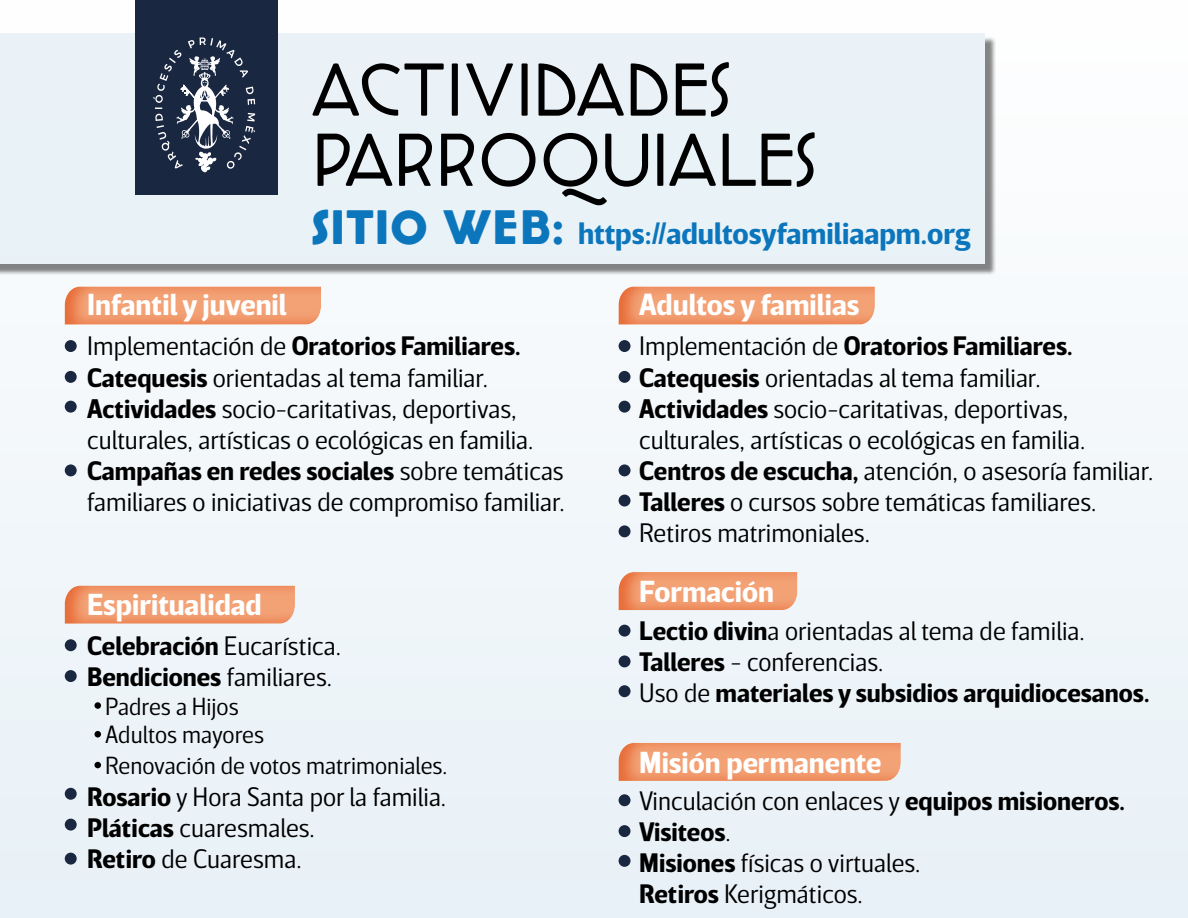
<style>
.page{position:relative;width:1188px;height:918px;background:#f1f6fa}
.page>*{position:absolute;margin:0;border:0;box-sizing:border-box;transform-origin:0 0}
.t1{font:70.35px/70.2px "Cocotte Alternate";color:#000}
.t2{font:700 30px "Breve Sans Title";color:#0c76bc}
.t3{font:700 29.4px "Breve Sans Title";color:#fff}
.t4{font:300 25.95px/31px "Breve Sans Title";color:#000}
.t5{font:700 25.95px/31px "Breve Sans Title";color:#000}
.t6{font:300 24px/28.8px "Breve Sans Title";color:#000}
.s1{font-family:"Cocotte Alternate";font-weight:800;font-size:45px}
.s2{font-weight:700}
.s3{font-weight:300}
</style>
<div class="page">
<div style="left:50px;top:275px;width:284px;height:50px;background:#ea640a;opacity:.56"></div>
<div style="left:50px;top:575px;width:258px;height:49px;background:#ea640a;opacity:.56"></div>
<div style="left:604px;top:275px;width:284px;height:50px;background:#ea640a;opacity:.56"></div>
<div style="left:65px;top:340px;width:12px;height:12px;background:#1a2741;border-radius:50%"></div>
<div style="left:65px;top:639px;width:12px;height:12px;background:#1a2741;border-radius:50%"></div>
<div style="left:619px;top:340px;width:12px;height:12px;background:#1a2741;border-radius:50%"></div>
<div style="left:65px;top:401px;width:12px;height:12px;background:#1a2741;border-radius:50%"></div>
<div style="left:65px;top:819px;width:12px;height:12px;background:#1a2741;border-radius:50%"></div>
<div style="left:65px;top:853px;width:12px;height:12px;background:#1a2741;border-radius:50%"></div>
<div style="left:619px;top:401px;width:12px;height:12px;background:#1a2741;border-radius:50%"></div>
<div style="left:65px;top:371px;width:12px;height:12px;background:#1a2741;border-radius:50%"></div>
<div style="left:65px;top:670px;width:12px;height:12px;background:#1a2741;border-radius:50%"></div>
<div style="left:94px;top:702px;width:7px;height:7px;background:#000;border-radius:50%"></div>
<div style="left:94px;top:731px;width:7px;height:7px;background:#000;border-radius:50%"></div>
<div style="left:94px;top:762px;width:7px;height:6px;background:#000;border-radius:50%"></div>
<div style="left:619px;top:371px;width:12px;height:12px;background:#1a2741;border-radius:50%"></div>
<div style="left:65px;top:464px;width:12px;height:12px;background:#1a2741;border-radius:50%"></div>
<div style="left:65px;top:788px;width:12px;height:12px;background:#1a2741;border-radius:50%"></div>
<div style="left:619px;top:464px;width:12px;height:12px;background:#1a2741;border-radius:50%"></div>
<div style="left:619px;top:495px;width:12px;height:12px;background:#1a2741;border-radius:50%"></div>
<div style="left:619px;top:525px;width:12px;height:12px;background:#1a2741;border-radius:50%"></div>
<div style="left:604px;top:561px;width:205px;height:49px;background:#ea640a;opacity:.56"></div>
<div style="left:604px;top:732px;width:309px;height:49px;background:#ea640a;opacity:.56"></div>
<div style="left:619px;top:625px;width:12px;height:12px;background:#1a2741;border-radius:50%"></div>
<div style="left:619px;top:794px;width:12px;height:12px;background:#1a2741;border-radius:50%"></div>
<div style="left:619px;top:685px;width:12px;height:12px;background:#1a2741;border-radius:50%"></div>
<div style="left:619px;top:855px;width:12px;height:12px;background:#1a2741;border-radius:50%"></div>
<div style="left:619px;top:655px;width:12px;height:12px;background:#1a2741;border-radius:50%"></div>
<div style="left:619px;top:825px;width:12px;height:12px;background:#1a2741;border-radius:50%"></div>
<div style="left:0;top:36px;width:996px;height:239px;background:#000;opacity:.54"></div>
<div style="left:0;top:33px;width:985px;height:231px;background:#e8f1f7"></div>
<div style="left:135px;top:0;width:143px;height:195px;background:#1a2741"></div>
<svg style="left:153px;top:37px;width:102px;height:136px"></svg>
<p class="t3" style="left:87px;top:287px;width:201px">Infantil y juvenil</p>
<h1 class="t1" style="left:312px;top:55px;width:505px">ACTIVIDADES<br>PARROQUIALES</h1>
<p class="t2" style="left:312px;top:216px;width:660px"><span class="s1">SITIO WEB:</span> https://adultosyfamiliaapm.org</p>
<p class="t3" style="left:639px;top:287px;width:222px">Adultos y familias</p>
<p class="t4" style="left:87px;top:331px;width:479px">Implementación de <span class="s2">Oratorios Familiares.<br>Catequesis</span> orientadas al tema familiar.<br><span class="s2">Actividades</span> socio-caritativas, deportivas, culturales, artísticas o ecológicas en familia.<br><span class="s2">Campañas en redes sociales</span> sobre temáticas familiares o iniciativas de compromiso familiar.</p>
<p class="t3" style="left:87px;top:588px;width:176px">Espiritualidad</p>
<p class="t4" style="left:87px;top:630px;width:255px"><span class="s2">Celebración</span> Eucarística.<br><span class="s2">Bendiciones</span> familiares.</p>
<p class="t6" style="left:105px;top:692px;width:160px">Padres a Hijos<br>Adultos mayores</p>
<p class="t6" style="left:105px;top:752px;width:344px">Renovación de votos matrimoniales.</p>
<p class="t4" style="left:87px;top:781px;width:361px"><span class="s2">Rosario</span> y Hora Santa por la familia.<br><span class="s2">Pláticas</span> cuaresmales.<br><span class="s2">Retiro</span> de Cuaresma.</p>
<p class="t4" style="left:639px;top:331px;width:516px">Implementación de <span class="s2">Oratorios Familiares.<br>Catequesis</span> orientadas al tema familiar.<br><span class="s2">Actividades</span> socio-caritativas, deportivas, culturales, artísticas o ecológicas en familia.<br><span class="s2">Centros de escucha,</span> atención, o asesoría familiar.<br><span class="s2">Talleres</span> o cursos sobre temáticas familiares.<br>Retiros matrimoniales.</p>
<p class="t3" style="left:639px;top:574px;width:136px">Formación</p>
<p class="t5" style="left:639px;top:616px;width:512px">Lectio divin<span class="s3">a orientadas al tema de familia.<br></span>Talleres <span class="s3">- conferencias.<br>Uso de</span> materiales y subsidios arquidiocesanos.</p>
<p class="t3" style="left:639px;top:745px;width:244px">Misión permanente</p>
<p class="t4" style="left:639px;top:785px;width:487px">Vinculación con enlaces y <span class="s2">equipos misioneros.<br>Visiteos</span>.<br><span class="s2">Misiones</span> físicas o virtuales.<br><span class="s2">Retiros</span> Kerigmáticos.</p>
</div>
